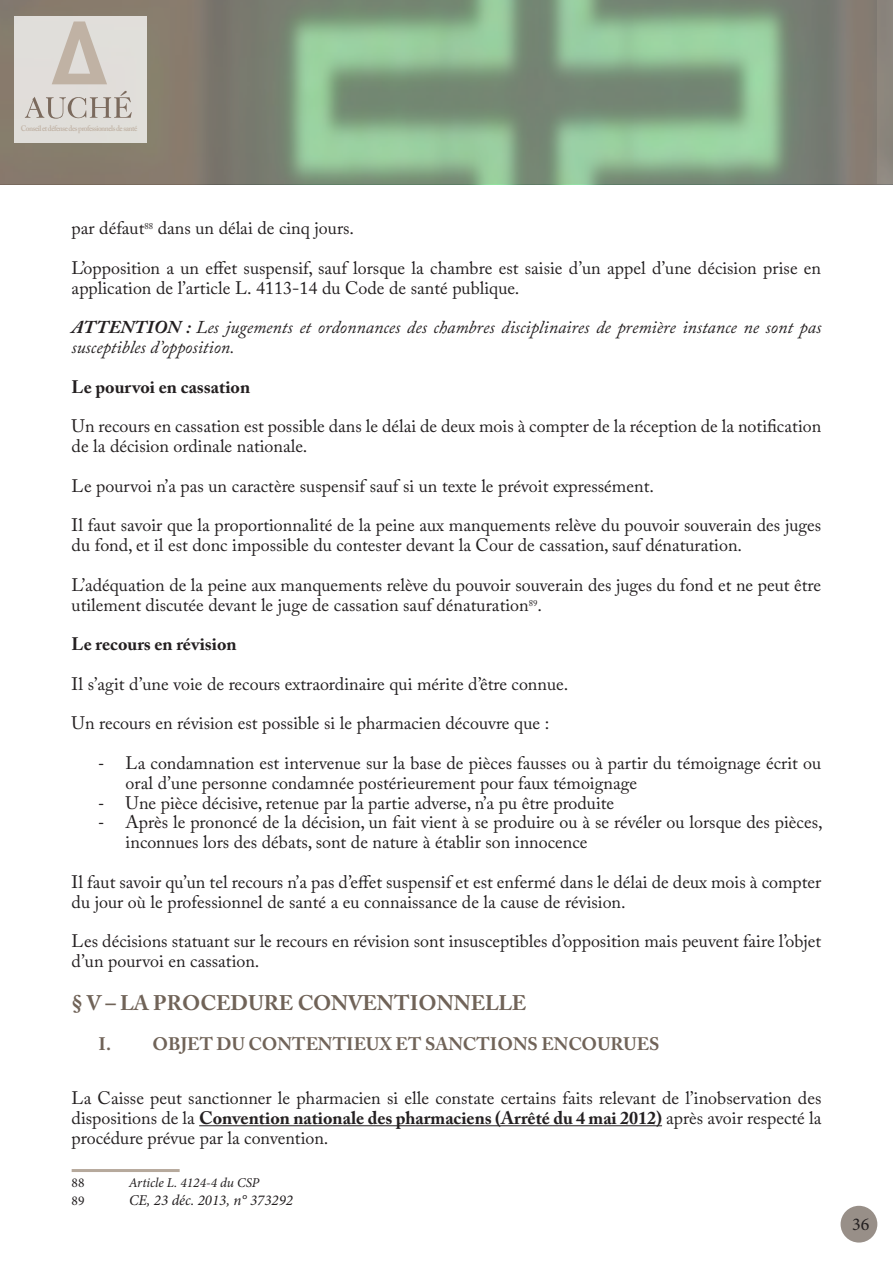
<style>
.page{position:relative;width:893px;height:1263px;background:#fff}
.page>*{position:absolute;margin:0;border:0;box-sizing:border-box;transform-origin:0 0}
.t1{font:700 21px "Adobe Caslon Pro";color:#706358}
.t2{font:18px/19.8px "Adobe Caslon Pro";color:#231f20}
.t3{font:italic 18px/19.8px "Adobe Caslon Pro";color:#231f20}
.t4{font:700 18px "Adobe Caslon Pro";color:#706358}
.t5{font:700 18px "Adobe Caslon Pro";color:#231f20}
.t6{font:18px "Minion Pro";color:#231f20}
.Style_de_paragraphe{font:italic 15px "Minion Pro";color:#231f20}
.Style_de_paragraphe-2{font:italic 13.5px "Minion Pro";letter-spacing:-.005em;color:#231f20}
.Style_de_paragraphe-3{font:13.5px "Minion Pro";color:#231f20}
.t7{font:600 7.95px "Adobe Caslon Pro";letter-spacing:-.06em;color:#c0b2a4;scale:.93 1}
.s1{font-weight:700}
.s2{font-family:"Calibri"}
</style>
<div class="page">
<div style="left:841px;top:1206px;width:36px;height:36px;background:#988f88;border-radius:50%"></div>
<svg style="left:0;top:0;width:877px;height:183px;background:#849a7f"></svg>
<div style="left:14px;top:16px;width:132px;height:126px;background:#e0deda"></div>
<svg style="left:52px;top:21px;width:55px;height:63px"></svg>
<svg style="left:25px;top:91px;width:107px;height:28px"></svg>
<div style="left:877px;top:0;width:16px;height:184px;background:#8b857d"></div>
<hr style="left:199px;top:1125px;width:463px;height:1px;background:#231f20">
<hr style="left:72px;top:1169px;width:108px;height:3px;background:#b6a99c">
<p class="t7" style="left:21px;top:124px;width:127px">Conseil et défense des professionnels de santé</p>
<p class="t2" style="left:72px;top:218px;width:284px">par défaut<sup>88</sup> dans un délai de cinq jours.</p>
<p class="t2" style="left:72px;top:258px;width:751px">L’opposition a un effet suspensif, sauf lorsque la chambre est saisie d’un appel d’une décision prise en application de l’article L. 4113-14 du Code de santé publique.</p>
<p class="t3" style="left:72px;top:317px;width:751px"><span class="s1">ATTENTION :</span> Les jugements et ordonnances des chambres disciplinaires de première instance ne sont pas susceptibles d’opposition.</p>
<p class="t5" style="left:72px;top:376px;width:180px">Le pourvoi en cassation</p>
<p class="t2" style="left:72px;top:416px;width:751px">Un recours en cassation est possible dans le délai de deux mois à compter de la réception de la notification de la décision ordinale nationale.</p>
<p class="t2" style="left:72px;top:476px;width:584px">Le pourvoi n’a pas un caractère suspensif sauf si un texte le prévoit expressément.</p>
<p class="t2" style="left:72px;top:515px;width:751px">Il faut savoir que la proportionnalité de la peine aux manquements relève du pouvoir souverain des juges du fond, et il est donc impossible du contester devant la Cour de cassation, sauf dénaturation.</p>
<p class="t2" style="left:72px;top:575px;width:751px">L’adéquation de la peine aux manquements relève du pouvoir souverain des juges du fond et ne peut être utilement discutée devant le juge de cassation sauf dénaturation<sup>89</sup>.</p>
<p class="t5" style="left:72px;top:633px;width:167px">Le recours en révision</p>
<p class="t2" style="left:72px;top:674px;width:498px">Il s’agit d’une voie de recours extraordinaire qui mérite d’être connue.</p>
<p class="t2" style="left:72px;top:713px;width:479px">Un recours en révision est possible si le pharmacien découvre que :</p>
<p class="t2" style="left:126px;top:753px;width:697px;text-indent:-27px"><span class="s2">-</span> La condamnation est intervenue sur la base de pièces fausses ou à partir du témoignage écrit ou oral d’une personne condamnée postérieurement pour faux témoignage</p>
<p class="t2" style="left:99px;top:792px;width:517px"><span class="s2">-</span> Une pièce décisive, retenue par la partie adverse, n’a pu être produite</p>
<p class="t2" style="left:126px;top:812px;width:698px;text-indent:-27px"><span class="s2">-</span> Après le prononcé de la décision, un fait vient à se produire ou à se révéler ou lorsque des pièces, inconnues lors des débats, sont de nature à établir son innocence</p>
<p class="t2" style="left:72px;top:872px;width:751px">Il faut savoir qu’un tel recours n’a pas d’effet suspensif et est enfermé dans le délai de deux mois à compter du jour où le professionnel de santé a eu connaissance de la cause de révision.</p>
<p class="t2" style="left:72px;top:931px;width:751px">Les décisions statuant sur le recours en révision sont insusceptibles d’opposition mais peuvent faire l’objet d’un pourvoi en cassation.</p>
<p class="t1" style="left:72px;top:990px;width:456px">§ V – LA PROCEDURE CONVENTIONNELLE</p>
<p class="t4" style="left:99px;top:1033px;width:562px">I. OBJET DU CONTENTIEUX ET SANCTIONS ENCOURUES</p>
<p class="t2" style="left:72px;top:1088px;width:751px;text-align:justify">La Caisse peut sanctionner le pharmacien si elle constate certains faits relevant de l’inobservation des dispositions de la <span class="s1">Convention nationale des pharmaciens (Arrêté du 4 mai 2012)</span> après avoir respecté la procédure prévue par la convention.</p>
<p class="Style_de_paragraphe-3" style="left:72px;top:1173px;width:14px">88</p>
<p class="Style_de_paragraphe-2" style="left:129px;top:1173px;width:132px">Article L. 4124-4 du CSP</p>
<p class="Style_de_paragraphe-3" style="left:72px;top:1191px;width:14px">89</p>
<p class="Style_de_paragraphe" style="left:129px;top:1190px;width:165px">CE, 23 déc. 2013, n° 373292</p>
<p class="t6" style="left:852px;top:1212px;width:19px">36</p>
</div>
